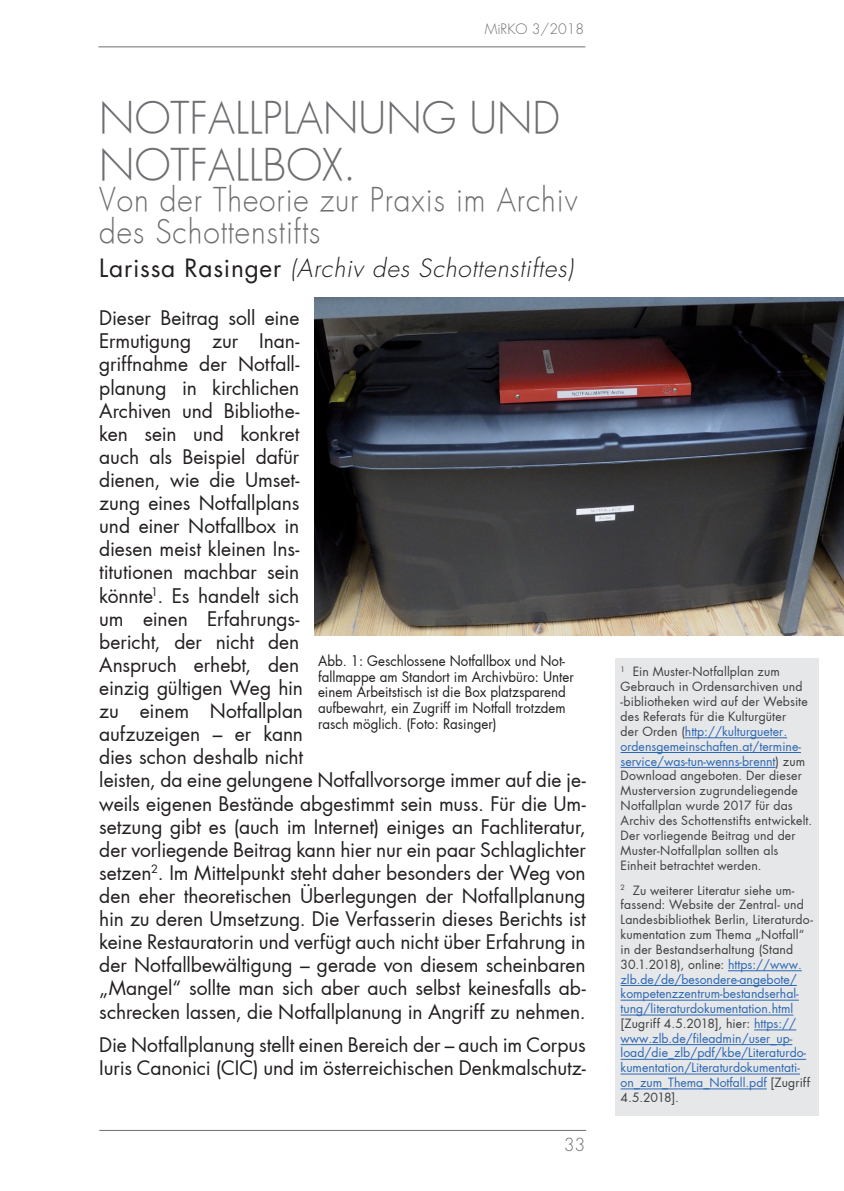
<style>
.page{position:relative;width:844px;height:1191px;background:#fff}
.page>*{position:absolute;margin:0;border:0;box-sizing:border-box;transform-origin:0 0}
.t1{font:300 42px/46.9px "Futura";color:#6d6e71}
.t2{font:300 31.5px/31.5px "Futura";letter-spacing:.03em;color:#6d6e71;scale:.95 1}
.t3{font:italic 300 24.5px "Futura";letter-spacing:.03em;color:#231f20}
.t4{font:19.25px/23.1px "Futura";letter-spacing:-.005em;color:#231f20}
.t5{font:300 17.5px "Futura";color:#6d6e71}
.t6{font:14px/15.8px "Futura";color:#231f20;scale:.95 1}
.t7{font:300 14px "Futura";color:#6d6e71}
.t8{font:12.25px/14.9px "Futura";color:#2b67b2}
.t9{font:12.25px/14.9px "Futura";letter-spacing:.01em;color:#3e3e3f}
.s1{font-weight:400;font-style:normal}
.s2{color:#2b67b2}
.s3{color:#3e3e3f}
</style>
<div class="page">
<hr style="left:99px;top:1130px;width:487px;height:1px;background:#6d6e71">
<hr style="left:98px;top:47px;width:487px;height:1px;background:#6d6e71">
<div style="left:615px;top:658px;width:204px;height:458px;background:#e6e7e9"></div>
<hr style="left:684px;top:737px;width:103px;height:1px;background:#2b67b2">
<hr style="left:620px;top:752px;width:180px;height:1px;background:#2b67b2">
<hr style="left:620px;top:767px;width:155px;height:1px;background:#2b67b2">
<hr style="left:727px;top:970px;width:74px;height:1px;background:#2b67b2">
<hr style="left:620px;top:985px;width:176px;height:1px;background:#2b67b2">
<hr style="left:620px;top:999px;width:178px;height:1px;background:#2b67b2">
<hr style="left:620px;top:1014px;width:173px;height:1px;background:#2b67b2">
<hr style="left:754px;top:1029px;width:42px;height:1px;background:#2b67b2">
<hr style="left:620px;top:1044px;width:172px;height:1px;background:#2b67b2">
<hr style="left:620px;top:1058px;width:186px;height:1px;background:#2b67b2">
<hr style="left:620px;top:1073px;width:179px;height:1px;background:#2b67b2">
<hr style="left:620px;top:1088px;width:146px;height:1px;background:#2b67b2">
<img style="left:314px;top:297px;width:529px;height:338px">
<p class="t7" style="left:484px;top:20px;width:101px">MiRKO 3/2018</p>
<h1 class="t1" style="left:99px;top:95px;width:462px">Notfallplan ung un d<br>Notfallbox.</h1>
<h2 class="t2" style="left:99px;top:185px;width:505px">Von der Theorie zur Praxis im Archiv des Schottenstifts</h2>
<p class="t3" style="left:99px;top:253px;width:475px"><span class="s1">Larissa Rasinger</span> (Archiv des Schottenstiftes)</p>
<p class="t4" style="left:99px;top:306px;width:488px">Dieser Beitrag soll eine<br>Ermutigung zur Inan-<br>griffnahme der Notfall-<br>planung in kirchlichen<br>Archiven und Bibliothe-<br>ken sein und konkret<br>auch als Beispiel dafür<br>dienen, wie die Umset-<br>zung eines Notfallplans<br>und einer Notfallbox in<br>diesen meist kleinen Ins-<br>titutionen machbar sein<br>könnte<sup>1</sup>. Es handelt sich<br>um einen Erfahrungs-<br>bericht, der nicht den<br>Anspruch erhebt, den<br>einzig gültigen Weg hin<br>zu einem Notfallplan<br>aufzuzeigen – er kann<br>dies schon deshalb nicht<br>leisten, da eine gelungene Notfallvorsorge immer auf die je&shy;weils eigenen Bestände abgestimmt sein muss. Für die Um&shy;setzung gibt es (auch im Internet) einiges an Fachliteratur, der vorliegende Beitrag kann hier nur ein paar Schlaglichter setzen<sup>2</sup>. Im Mittelpunkt steht daher besonders der Weg von den eher theoretischen Überlegungen der Notfallplanung hin zu deren Umsetzung. Die Verfasserin dieses Berichts ist keine Restauratorin und verfügt auch nicht über Erfahrung in der Notfallbewältigung – gerade von diesem scheinbaren „Mangel“ sollte man sich aber auch selbst keinesfalls ab&shy;schrecken lassen, die Notfallplanung in Angriff zu nehmen.</p>
<p class="t4" style="left:99px;top:1032px;width:488px">Die Notfallplanung stellt einen Bereich der – auch im Corpus<br>Iuris Canonici (CIC) und im österreichischen Denkmalschutz-</p>
<p class="t6" style="left:318px;top:652px;width:271px">Abb. 1: Geschlossene Notfallbox und Not&shy;fallmappe am Standort im Archivbüro: Unter einem Arbeitstisch ist die Box platzsparend aufbewahrt, ein Zugriff im Notfall trotzdem rasch möglich. (Foto: Rasinger)</p>
<p class="t5" style="left:563px;top:1134px;width:23px">33</p>
<p class="t9" style="left:620px;top:664px;width:193px"><sup>1</sup> Ein Muster-Notfallplan zum Gebrauch in Ordensarchiven und -bibliotheken wird auf der Website des Referats für die Kulturgüter<br>der Orden (<span class="s2">http://kulturgueter. ordensgemeinschaften.at/termine&shy;service/was-tun-wenns-brennt</span>) zum Download angeboten. Der dieser Musterversion zugrundeliegende Notfallplan wurde 2017 für das Archiv des Schottenstifts entwickelt.<br>Der vorliegende Beitrag und der Muster-Notfallplan sollten als Einheit betrachtet werden.</p>
<p class="t8" style="left:620px;top:882px;width:194px"><sup>2</sup> <span class="s3">Zu weiterer Literatur siehe um&shy;fassend: Website der Zentral- und Landesbibliothek Berlin, Literaturdo&shy;kumentation zum Thema „Notfall“ in der Bestandserhaltung (Stand 30.1.2018), online:</span> https://www. zlb.de/de/besondere-angebote/ kompetenzzentrum-bestandserhal&shy;tung/literaturdokumentation.html <span class="s3">[Zugriff 4.5.2018], hier:</span> https:// www.zlb.de/fileadmin/user_up&shy;load/die_zlb/pdf/kbe/Literaturdo&shy;kumentation/Literaturdokumentati&shy;on_zum_Thema_Notfall.pdf <span class="s3">[Zugriff 4.5.2018].</span></p>
</div>
